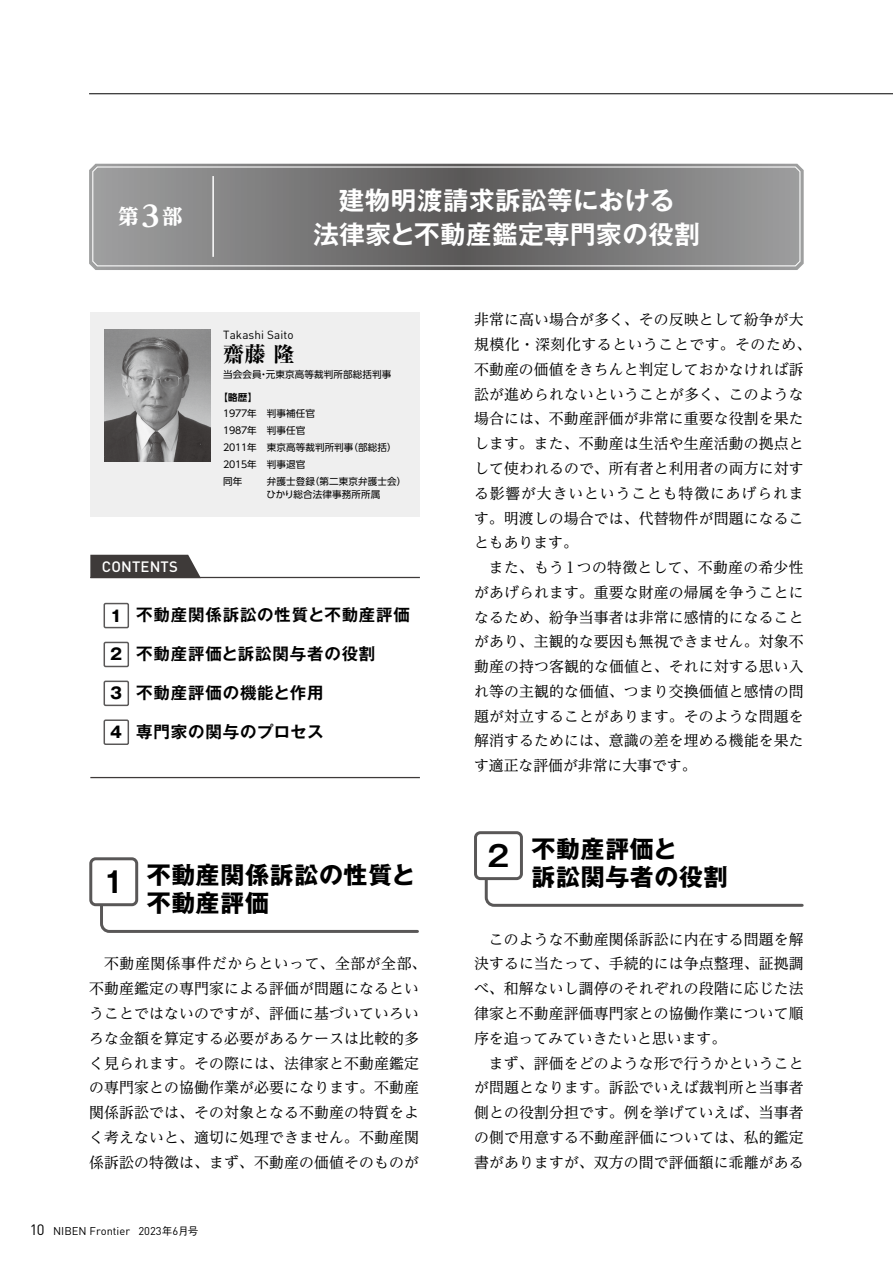
<style>
.page{position:relative;width:893px;height:1263px;background:#fff}
.page>*{position:absolute;margin:0;border:0;box-sizing:border-box;transform-origin:0 0}
.t1{font:700 28.65px "Gothic MB101 Pr 6 N De";color:#000}
.t2{font:700 25.5px/34px "Gothic MB101 Pr 6 N De";letter-spacing:.02em;color:#fff;text-align:center}
.t3{font:700 23.85px/28.7px "Gothic MB101 Pr 6 N";letter-spacing:.03em;color:#000}
.t4{font:800 21.3px "Ryumin Pr 6 N";color:#000}
.t5{font:800 20.25px "UD Reimin Pr 6 N";color:#fff}
.t6{font:700 16.5px "Gothic MB101 Pr 6 N De";letter-spacing:.05em;color:#000}
.t7{font:14.85px/24.8px "UD Reimin Pr 6 N";letter-spacing:.01em;color:#000;text-align:justify}
.t8{font:500 14.85px "DIN Pro";letter-spacing:.01em;color:#fff}
.t9{font:11.7px "DIN Pro";letter-spacing:.01em;color:#000}
.t10{font:11.1px "DIN";color:#000}
.t11{font:9.6px/17px "UD Shin Go Pr 6 N";letter-spacing:.01em;color:#000}
.t12{font:700 9.6px "UD Shin Go Pr 6 N De";color:#000}
.s1{font-size:28.95px}
.s2{font-family:"Gothic MB101 Pr 6 N";font-size:15.75px}
.s3{font-size:14.85px}
.s4{font-family:"Gothic BBB Pr 6 N";font-weight:500;font-size:10.65px}
</style>
<div class="page">
<hr style="left:89px;top:94px;width:804px;height:1px;background:#000">
<svg style="left:99px;top:887px;width:320px;height:46px"></svg>
<div style="left:91px;top:859px;width:46px;height:46px;background:#fff;border-radius:5px"></div>
<div style="left:89px;top:857px;width:49px;height:49px;border:3px solid #595757;border-radius:5px"></div>
<svg style="left:483px;top:880px;width:321px;height:27px"></svg>
<div style="left:474px;top:831px;width:49px;height:49px;border:3px solid #595757;border-radius:5px"></div>
<div style="left:90px;top:312px;width:330px;height:204px;background:#efefef"></div>
<img style="left:104px;top:329px;width:107px;height:132px">
<svg style="left:89px;top:164px;width:715px;height:106px;background:#858484"></svg>
<svg style="left:91px;top:165px;width:710px;height:102px;background:#7f7f7f"></svg>
<hr style="left:212px;top:176px;width:2px;height:81px;background:#fff">
<div style="left:104px;top:603px;width:25px;height:25px;border:1px solid #595757"></div>
<div style="left:104px;top:642px;width:25px;height:25px;border:1px solid #595757"></div>
<div style="left:104px;top:681px;width:25px;height:25px;border:1px solid #595757"></div>
<div style="left:104px;top:719px;width:25px;height:26px;border:1px solid #595757"></div>
<hr style="left:90px;top:777px;width:330px;height:1px;background:#3e3a39">
<hr style="left:90px;top:577px;width:330px;height:1px;background:#3e3a39">
<svg style="left:90px;top:555px;width:111px;height:23px;background:#494545"></svg>
<h3 class="t5" style="left:119px;top:200px;width:65px">第<span class="s1">3</span>部</h3>
<h2 class="t2" style="left:313px;top:182px;width:388px">建物明渡請求訴訟等における<br>法律家と不動産鑑定専門家の役割</h2>
<p class="t8" style="left:102px;top:554px;width:77px">CONTENTS</p>
<p class="t9" style="left:223px;top:326px;width:72px">Takashi Saito</p>
<h3 class="t4" style="left:223px;top:337px;width:73px">齋藤 隆</h3>
<p class="t11" style="left:223px;top:366px;width:170px">当会会員・元東京高等裁判所部総括判事</p>
<p class="t12" style="left:218px;top:390px;width:40px">【略歴】</p>
<p class="t11" style="left:221px;top:405px;width:177px">１９７７年 判事補任官<br>１９８７年 判事任官<br>２０１１年 東京高等裁判所判事（部総括）<br>２０１５年 判事退官<br>同年</p>
<p class="t11" style="left:267px;top:475px;width:141px;line-height:12.8px">弁護士登録（第二東京弁護士会）ひかり総合法律事務所所属</p>
<p class="t6" style="left:110px;top:601px;width:301px"><span class="s2">1</span> 不動産関係訴訟の性質と不動産評価</p>
<p class="t6" style="left:110px;top:640px;width:267px"><span class="s2">2</span> 不動産評価と訴訟関与者の役割</p>
<p class="t6" style="left:110px;top:679px;width:215px"><span class="s2">3</span> 不動産評価の機能と作用</p>
<p class="t6" style="left:110px;top:718px;width:215px"><span class="s2">4</span> 専門家の関与のプロセス</p>
<h1 class="t1" style="left:103px;top:858px;width:23px">1</h1>
<h3 class="t3" style="left:147px;top:860px;width:270px">不動産関係訴訟の性質と不動産評価</h3>
<p class="t7" style="left:89px;top:951px;width:339px;text-align:left;text-indent:15px">不動産関係事件だからといって、全部が全部、不動産鑑定の専門家による評価が問題になるということではないのですが、評価に基づいていろいろな金額を算定する必要があるケースは比較的多く見られます。その際には、法律家と不動産鑑定の専門家との協働作業が必要になります。不動産関係訴訟では、その対象となる不動産の特質をよく考えないと、適切に処理できません。不動産関係訴訟の特徴は、まず、不動産の価値そのものが</p>
<p class="t10" style="left:30px;top:1224px;width:170px"><span class="s3">10</span> NIBEN Frontier 2023<span class="s4">年</span>6<span class="s4">月号</span></p>
<p class="t7" style="left:474px;top:307px;width:339px;text-align:left">非常に高い場合が多く、その反映として紛争が大規模化・深刻化するということです。そのため、不動産の価値をきちんと判定しておかなければ訴訟が進められないということが多く、このような場合には、不動産評価が非常に重要な役割を果たします。また、不動産は生活や生産活動の拠点として使われるので、所有者と利用者の両方に対する影響が大きいということも特徴にあげられます。明渡しの場合では、代替物件が問題になることもあります。</p>
<p class="t7" style="left:474px;top:555px;width:331px;text-indent:15px">また、もう1つの特徴として、不動産の希少性があげられます。重要な財産の帰属を争うことになるため、紛争当事者は非常に感情的になることがあり、主観的な要因も無視できません。対象不動産の持つ客観的な価値と、それに対する思い入れ等の主観的な価値、つまり交換価値と感情の問題が対立することがあります。そのような問題を解消するためには、意識の差を埋める機能を果たす適正な評価が非常に大事です。</p>
<h1 class="t1" style="left:488px;top:832px;width:23px">2</h1>
<h3 class="t3" style="left:531px;top:833px;width:198px">不動産評価と<br>訴訟関与者の役割</h3>
<p class="t7" style="left:474px;top:926px;width:331px;text-indent:15px">このような不動産関係訴訟に内在する問題を解決するに当たって、手続的には争点整理、証拠調べ、和解ないし調停のそれぞれの段階に応じた法律家と不動産評価専門家との協働作業について順序を追ってみていきたいと思います。</p>
<p class="t7" style="left:474px;top:1050px;width:331px;text-indent:15px">まず、評価をどのような形で行うかということが問題となります。訴訟でいえば裁判所と当事者側との役割分担です。例を挙げていえば、当事者の側で用意する不動産評価については、私的鑑定書がありますが、双方の間で評価額に乖離がある</p>
</div>
